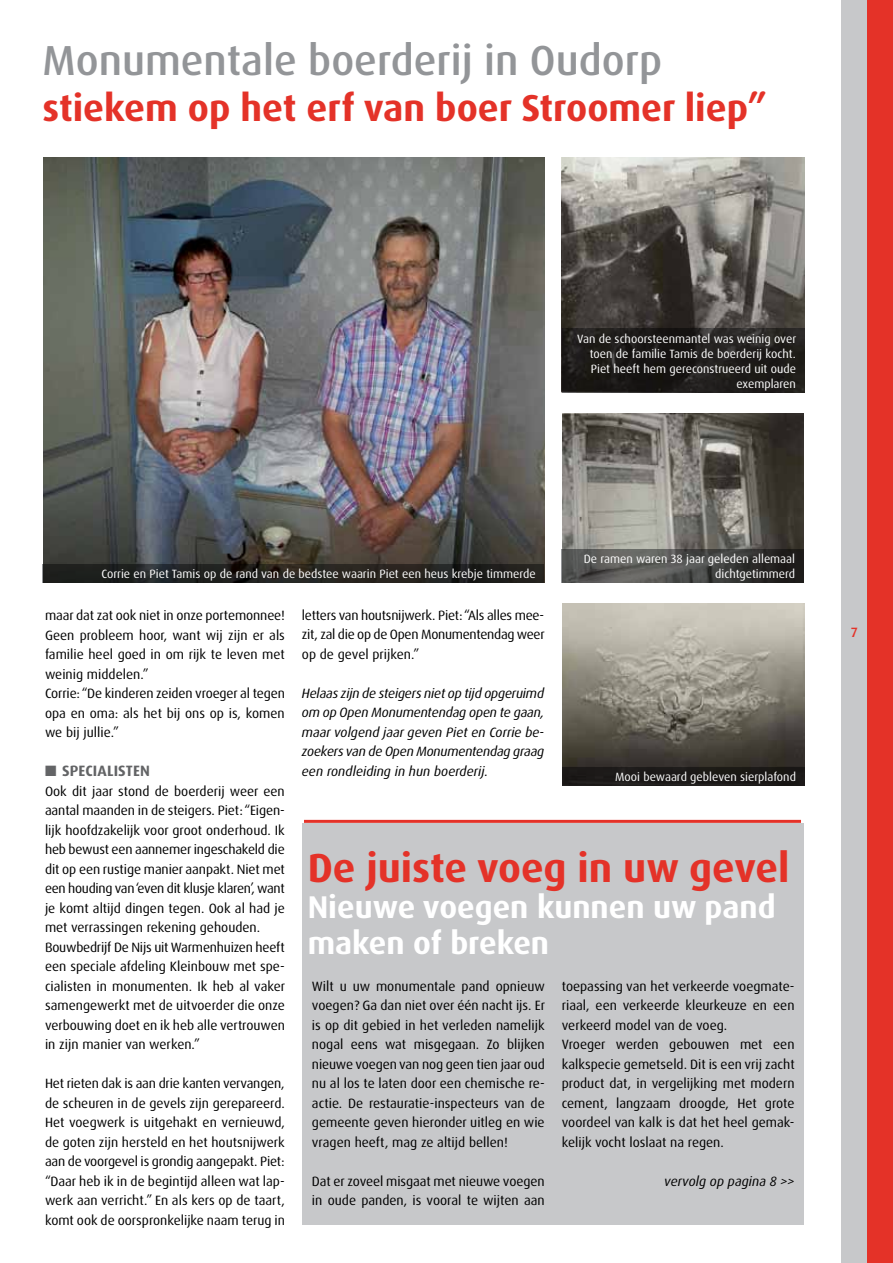
<style>
.page{position:relative;width:893px;height:1263px;background:#fff}
.page>*{position:absolute;margin:0;border:0;box-sizing:border-box;transform-origin:0 0}
.t1{font:500 42px "Dax Pro";color:#939598}
.t2{font:700 40.5px "Dax Pro";color:#e43228}
.t3{font:700 37.5px "Dax Pro";color:#e43228}
.t4{font:700 31.5px/36px "Dax Pro";letter-spacing:-.005em;color:#fff}
.t5{font:700 15px "Dax Pro";letter-spacing:.01em;color:#636466}
.t6{font:13.5px/19.5px "Dax Pro";color:#000}
.t7{font:italic 13.5px/19.5px "Dax Pro";color:#000;text-align:justify}
.t8{font:500 13.5px "Dax Pro";color:#e43228}
.t9{font:12px/15px "Dax Pro";color:#fff;text-align:right}
</style>
<div class="page">
<div style="left:842px;top:0;width:51px;height:1263px;background:#c7c8ca"></div>
<div style="left:867px;top:0;width:26px;height:1263px;background:#e43228"></div>
<div style="left:302px;top:823px;width:501px;height:402px;background:#c7c8ca"></div>
<img style="left:561px;top:157px;width:243px;height:236px">
<img style="left:562px;top:603px;width:242px;height:164px">
<div style="left:562px;top:767px;width:242px;height:19px;background:#1b1917"></div>
<img style="left:562px;top:413px;width:242px;height:137px">
<svg style="left:562px;top:328px;width:242px;height:65px;background:#1e1c1a"></svg>
<svg style="left:561px;top:550px;width:243px;height:33px;background:#484846"></svg>
<img style="left:43px;top:157px;width:501px;height:407px">
<svg style="left:43px;top:564px;width:501px;height:19px;background:#21211e"></svg>
<hr style="left:304px;top:820px;width:497px;height:3px;background:#e43228">
<h1 class="t1" style="left:43px;top:34px;width:621px">Monumentale boerderij in Oudorp</h1>
<h3 class="t3" style="left:43px;top:83px;width:726px">stiekem op het erf van boer Stroomer liep”</h3>
<p class="t9" style="left:577px;top:331px;width:221px">Van de schoorsteenmantel was weinig over toen de familie Tamis de boerderij kocht.<br>Piet heeft hem gereconstrueerd uit oude exemplaren</p>
<p class="t9" style="left:101px;top:566px;width:436px">Corrie en Piet Tamis op de rand van de bedstee waarin Piet een heus krebje timmerde</p>
<p class="t9" style="left:584px;top:552px;width:213px">De ramen waren 38 jaar geleden allemaal dichtgetimmerd</p>
<p class="t6" style="left:45px;top:606px;width:242px">maar dat zat ook niet in onze portemonnee!<br>Geen probleem hoor, want wij zijn er als familie heel goed in om rijk te leven met weinig middelen.”<br>Corrie: “De kinderen zeiden vroeger al tegen opa en oma: als het bij ons op is, komen we bij jullie.”</p>
<p class="t5" style="left:45px;top:761px;width:106px">■ Specialisten</p>
<p class="t6" style="left:45px;top:781px;width:242px">Ook dit jaar stond de boerderij weer een aantal maanden in de steigers. Piet: “Eigen&shy;lijk hoofdzakelijk voor groot onderhoud. Ik heb bewust een aannemer ingeschakeld die dit op een rustige manier aanpakt. Niet met een houding van ‘even dit klusje klaren’, want je komt altijd dingen tegen. Ook al had je met verrassingen rekening gehouden.<br>Bouwbedrijf De Nijs uit Warmenhuizen heeft een speciale afdeling Kleinbouw met spe&shy;cialisten in monumenten. Ik heb al vaker samengewerkt met de uitvoerder die onze verbouwing doet en ik heb alle vertrouwen in zijn manier van werken.”</p>
<p class="t6" style="left:45px;top:1074px;width:242px;text-align:justify">Het rieten dak is aan drie kanten vervangen, de scheuren in de gevels zijn gerepareerd.<br>Het voegwerk is uitgehakt en vernieuwd, de goten zijn hersteld en het houtsnijwerk aan de voorgevel is grondig aangepakt. Piet: “Daar heb ik in de begintijd alleen wat lap&shy;werk aan verricht.” En als kers op de taart, komt ook de oorspronkelijke naam terug in</p>
<p class="t6" style="left:302px;top:605px;width:244px;text-align:justify">letters van houtsnijwerk. Piet: “Als alles mee&shy;zit, zal die op de Open Monumentendag weer op de gevel prijken.”</p>
<p class="t7" style="left:302px;top:683px;width:244px">Helaas zijn de steigers niet op tijd opgeruimd om op Open Monumentendag open te gaan, maar volgend jaar geven Piet en Corrie be&shy;zoekers van de Open Monumentendag graag een rondleiding in hun boerderij.</p>
<p class="t9" style="left:615px;top:769px;width:182px">Mooi bewaard gebleven sierplafond</p>
<h2 class="t2" style="left:308px;top:842px;width:483px">De juiste voeg in uw gevel</h2>
<h3 class="t4" style="left:308px;top:889px;width:469px">Nieuwe voegen kunnen uw pand maken of breken</h3>
<p class="t6" style="left:312px;top:976px;width:235px;text-align:justify">Wilt u uw monumentale pand opnieuw voegen? Ga dan niet over één nacht ijs. Er is op dit gebied in het verleden namelijk nogal eens wat misgegaan. Zo blijken nieuwe voegen van nog geen tien jaar oud nu al los te laten door een chemische re&shy;actie. De restauratie-inspecteurs van de gemeente geven hieronder uitleg en wie vragen heeft, mag ze altijd bellen!</p>
<p class="t6" style="left:312px;top:1171px;width:234px">Dat er zoveel misgaat met nieuwe voegen in oude panden, is vooral te wijten aan</p>
<p class="t6" style="left:562px;top:976px;width:234px">toepassing van het verkeerde voegmate&shy;riaal, een verkeerde kleurkeuze en een verkeerd model van de voeg.<br>Vroeger werden gebouwen met een kalkspecie gemetseld. Dit is een vrij zacht product dat, in vergelijking met modern cement, langzaam droogde, Het grote voordeel van kalk is dat het heel gemak&shy;kelijk vocht loslaat na regen.</p>
<p class="t7" style="left:664px;top:1171px;width:132px">vervolg op pagina 8 &gt;&gt;</p>
<p class="t8" style="left:851px;top:623px;width:8px">7</p>
</div>
